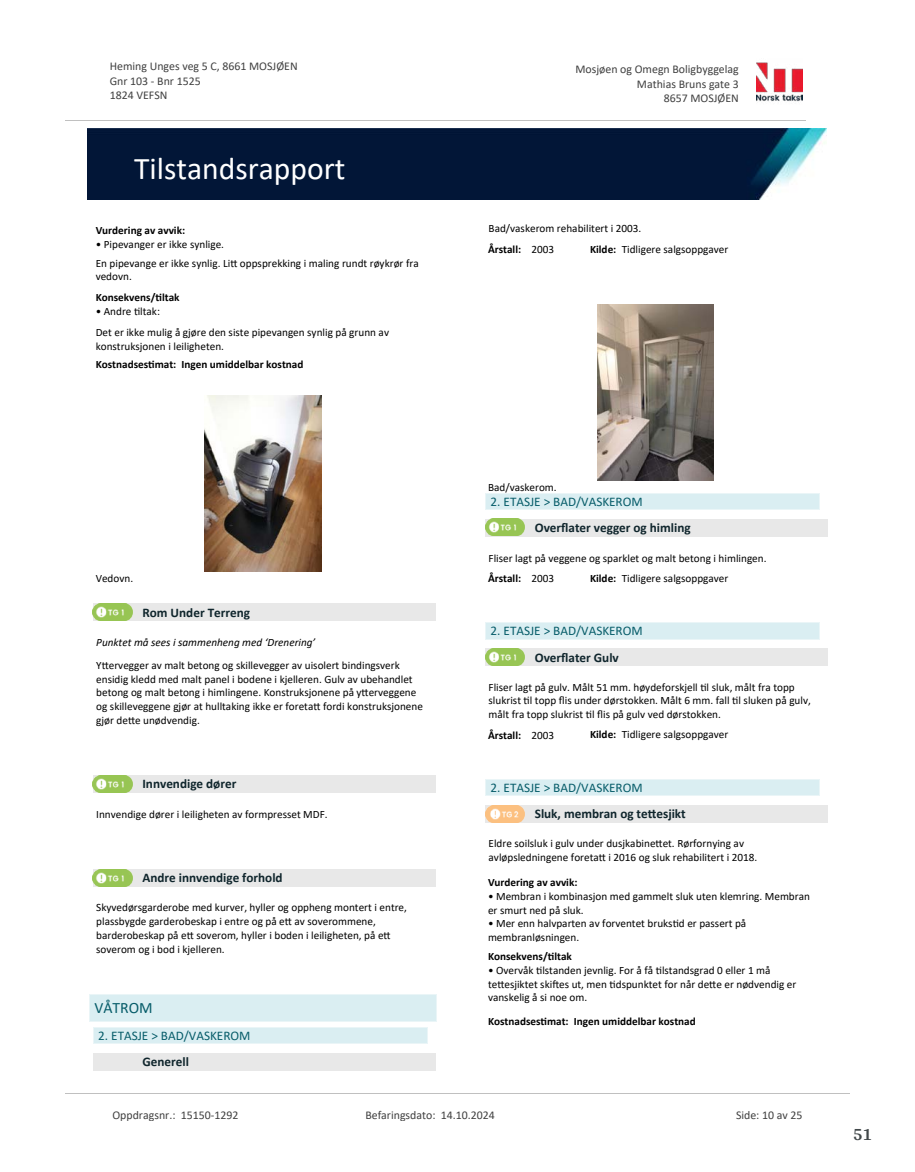
<style>
.page{position:relative;width:915px;height:1172px;background:#fff}
.page>*{position:absolute;margin:0;border:0;box-sizing:border-box;transform-origin:0 0}
.t1{font:31.65px "Calibri";color:#fff}
.t2{font:700 18px "Arya";color:#414749}
.t3{font:15.75px "Calibri";color:#065c69}
.t4{font:700 13.2px "Calibri";color:#0f252c}
.t5{font:13.2px "Calibri";color:#065c69}
.t6{font:11.85px/14.5px "Calibri";color:#404040}
.t7{font:11.25px/13.6px "Calibri";color:#000}
.t8{font:700 11.25px "Calibri";color:#000}
.t9{font:italic 11.25px "Calibri";color:#000}
.s1{font-weight:700}
.s2{font-weight:400}
</style>
<div class="page">
<img style="left:204px;top:395px;width:117px;height:176px">
<div style="left:93px;top:604px;width:342px;height:17px;background:#e8e8e8"></div>
<img style="left:93px;top:604px;width:39px;height:17px">
<div style="left:93px;top:775px;width:342px;height:17px;background:#e8e8e8"></div>
<svg style="left:97px;top:775px;width:36px;height:13px"></svg>
<img style="left:93px;top:776px;width:39px;height:16px">
<div style="left:93px;top:869px;width:342px;height:17px;background:#e8e8e8"></div>
<img style="left:93px;top:869px;width:39px;height:17px">
<div style="left:89px;top:995px;width:347px;height:26px;background:#daeef2"></div>
<svg style="left:89px;top:995px;width:1px;height:26px"></svg>
<svg style="left:436px;top:995px;width:1px;height:26px"></svg>
<hr style="left:89px;top:994px;width:348px;height:1px;background:#eaf5f7">
<hr style="left:89px;top:1021px;width:348px;height:1px;background:#eaf5f7">
<div style="left:93px;top:1053px;width:342px;height:17px;background:#e8e8e8"></div>
<div style="left:93px;top:1028px;width:334px;height:16px;background:#daeef2"></div>
<svg style="left:93px;top:1029px;width:1px;height:15px"></svg>
<svg style="left:427px;top:1028px;width:1px;height:16px"></svg>
<hr style="left:93px;top:1028px;width:334px;height:1px;background:#eaf5f7">
<hr style="left:93px;top:1044px;width:334px;height:1px;background:#eaf5f7">
<img style="left:597px;top:304px;width:116px;height:176px">
<div style="left:485px;top:519px;width:342px;height:17px;background:#e8e8e8"></div>
<img style="left:485px;top:519px;width:39px;height:17px">
<div style="left:485px;top:494px;width:334px;height:16px;background:#daeef2"></div>
<svg style="left:485px;top:495px;width:1px;height:15px"></svg>
<svg style="left:819px;top:494px;width:1px;height:16px"></svg>
<hr style="left:485px;top:494px;width:334px;height:1px;background:#eaf5f7">
<hr style="left:485px;top:510px;width:334px;height:1px;background:#eaf5f7">
<div style="left:485px;top:648px;width:342px;height:17px;background:#e8e8e8"></div>
<img style="left:485px;top:648px;width:39px;height:17px">
<div style="left:485px;top:623px;width:334px;height:16px;background:#daeef2"></div>
<svg style="left:485px;top:624px;width:1px;height:15px"></svg>
<svg style="left:819px;top:623px;width:1px;height:16px"></svg>
<hr style="left:485px;top:623px;width:334px;height:1px;background:#eaf5f7">
<hr style="left:485px;top:639px;width:334px;height:1px;background:#eaf5f7">
<div style="left:485px;top:805px;width:342px;height:17px;background:#e8e8e8"></div>
<img style="left:485px;top:805px;width:39px;height:17px">
<div style="left:485px;top:779px;width:334px;height:16px;background:#daeef2"></div>
<svg style="left:485px;top:780px;width:1px;height:15px"></svg>
<svg style="left:819px;top:779px;width:1px;height:17px"></svg>
<hr style="left:485px;top:779px;width:334px;height:1px;background:#eaf5f7">
<hr style="left:485px;top:795px;width:334px;height:1px;background:#eaf5f7">
<img style="left:756px;top:62px;width:46px;height:40px">
<hr style="left:65px;top:120px;width:740px;height:1px;background:#c0c0c0">
<img style="left:88px;top:129px;width:738px;height:71px">
<hr style="left:65px;top:1093px;width:784px;height:1px;background:#c0c0c0">
<p class="t6" style="left:110px;top:59px;width:189px">Heming Unges veg 5 C, 8661 MOSJØEN<br>Gnr 103 - Bnr 1525<br>1824 VEFSN</p>
<p class="t6" style="left:575px;top:62px;width:165px">Mosjøen og Omegn Boligbyggelag</p>
<p class="t6" style="left:636px;top:76px;width:103px">Mathias Bruns gate 3</p>
<p class="t6" style="left:663px;top:91px;width:77px">8657 MOSJØEN</p>
<h1 class="t1" style="left:134px;top:147px;width:213px">Tilstandsrapport</h1>
<p class="t8" style="left:96px;top:222px;width:91px">Vurdering av avvik:</p>
<p class="t7" style="left:96px;top:235px;width:324px;line-height:18.5px">• Pipevanger er ikke synlige.<br>En pipevange er ikke synlig. Li琀琀 oppsprekking i maling rundt røykrør fra</p>
<p class="t7" style="left:96px;top:270px;width:38px">vedovn.</p>
<p class="t8" style="left:96px;top:289px;width:85px">Konsekvens/琀椀ltak</p>
<p class="t7" style="left:96px;top:301px;width:295px;line-height:21px">• Andre 琀椀ltak:<br>Det er ikke mulig å gjøre den siste pipevangen synlig på grunn av</p>
<p class="t7" style="left:96px;top:339px;width:130px">konstruksjonen i leiligheten.</p>
<p class="t8" style="left:96px;top:356px;width:209px">Kostnadses琀椀mat: Ingen umiddelbar kostnad</p>
<p class="t7" style="left:488px;top:218px;width:155px;line-height:20.4px">Bad/vaskerom rehabilitert i 2003.<br><span class="s1">Årstall:</span> 2003</p>
<p class="t7" style="left:590px;top:242px;width:140px"><span class="s1">Kilde:</span> Tidligere salgsoppgaver</p>
<p class="t7" style="left:96px;top:571px;width:39px">Vedovn.</p>
<p class="t4" style="left:142px;top:603px;width:109px">Rom Under Terreng</p>
<p class="t9" style="left:96px;top:634px;width:221px">Punktet må sees i sammenheng med ‘Drenering’</p>
<p class="t7" style="left:96px;top:658px;width:328px">Y琀琀ervegger av malt betong og skillevegger av uisolert bindingsverk ensidig kledd med malt panel i bodene i kjelleren. Gulv av ubehandlet betong og malt betong i himlingene. Konstruksjonene på y琀琀erveggene og skilleveggene gjør at hulltaking ikke er foreta琀琀 fordi konstruksjonene gjør de琀琀e unødvendig.</p>
<p class="t4" style="left:142px;top:774px;width:95px">Innvendige dører</p>
<p class="t7" style="left:96px;top:807px;width:233px">Innvendige dører i leiligheten av formpresset MDF.</p>
<p class="t4" style="left:142px;top:868px;width:142px">Andre innvendige forhold</p>
<p class="t7" style="left:96px;top:901px;width:312px">Skyvedørsgarderobe med kurver, hyller og oppheng montert i entre, plassbygde garderobeskap i entre og på e琀琀 av soverommene, barderobeskap på e琀琀 soverom, hyller i boden i leiligheten, på e琀琀soverom og i bod i kjelleren.</p>
<h3 class="t3" style="left:94px;top:997px;width:60px">VÅTROM</h3>
<p class="t5" style="left:98px;top:1027px;width:154px">2. ETASJE &gt; BAD/VASKEROM</p>
<p class="t4" style="left:142px;top:1053px;width:48px">Generell</p>
<p class="t7" style="left:488px;top:480px;width:70px">Bad/vaskerom.</p>
<p class="t4" style="left:534px;top:519px;width:157px">Over昀氀ater vegger og himling</p>
<p class="t7" style="left:488px;top:551px;width:279px">Fliser lagt på veggene og sparklet og malt betong i himlingen.</p>
<p class="t5" style="left:490px;top:493px;width:154px">2. ETASJE &gt; BAD/VASKEROM</p>
<p class="t8" style="left:488px;top:570px;width:68px">Årstall: <span class="s2">2003</span></p>
<p class="t7" style="left:590px;top:571px;width:140px"><span class="s1">Kilde:</span> Tidligere salgsoppgaver</p>
<p class="t5" style="left:490px;top:622px;width:154px">2. ETASJE &gt; BAD/VASKEROM</p>
<p class="t4" style="left:534px;top:648px;width:85px">Over昀氀ater Gulv</p>
<p class="t7" style="left:488px;top:680px;width:324px">Fliser lagt på gulv. Målt 51 mm. høydeforskjell 琀椀l sluk, målt fra topp slukrist 琀椀l topp 昀氀is under dørstokken. Målt 6 mm. fall 琀椀l sluken på gulv, målt fra topp slukrist 琀椀l 昀氀is på gulv ved dørstokken.</p>
<p class="t8" style="left:488px;top:727px;width:68px">Årstall: <span class="s2">2003</span></p>
<p class="t7" style="left:590px;top:727px;width:140px"><span class="s1">Kilde:</span> Tidligere salgsoppgaver</p>
<p class="t5" style="left:490px;top:778px;width:154px">2. ETASJE &gt; BAD/VASKEROM</p>
<p class="t4" style="left:534px;top:804px;width:152px">Sluk, membran og te琀琀esjikt</p>
<p class="t7" style="left:488px;top:836px;width:270px">Eldre soilsluk i gulv under dusjkabine琀琀et. Rørfornying av avløpsledningene foreta琀琀 i 2016 og sluk rehabilitert i 2018.</p>
<p class="t8" style="left:488px;top:874px;width:91px">Vurdering av avvik:</p>
<p class="t7" style="left:488px;top:889px;width:323px">• Membran i kombinasjon med gammelt sluk uten klemring. Membran er smurt ned på sluk.</p>
<p class="t7" style="left:488px;top:916px;width:260px">• Mer enn halvparten av forventet bruks琀椀d er passert på membranløsningen.</p>
<p class="t8" style="left:488px;top:948px;width:85px">Konsekvens/琀椀ltak</p>
<p class="t7" style="left:488px;top:963px;width:310px">• Overvåk 琀椀lstanden jevnlig. For å få 琀椀lstandsgrad 0 eller 1 må<br>te琀琀esjiktet ski昀琀es ut, men 琀椀dspunktet for når de琀琀e er nødvendig er vanskelig å si noe om.</p>
<p class="t8" style="left:488px;top:1013px;width:209px">Kostnadses琀椀mat: Ingen umiddelbar kostnad</p>
<p class="t6" style="left:112px;top:1107px;width:127px">Oppdragsnr.: 15150-1292</p>
<p class="t6" style="left:365px;top:1107px;width:131px">Befaringsdato: 14.10.2024</p>
<p class="t6" style="left:735px;top:1107px;width:68px">Side: 10 av 25</p>
<h2 class="t2" style="left:852px;top:1123px;width:21px">51</h2>
</div>
